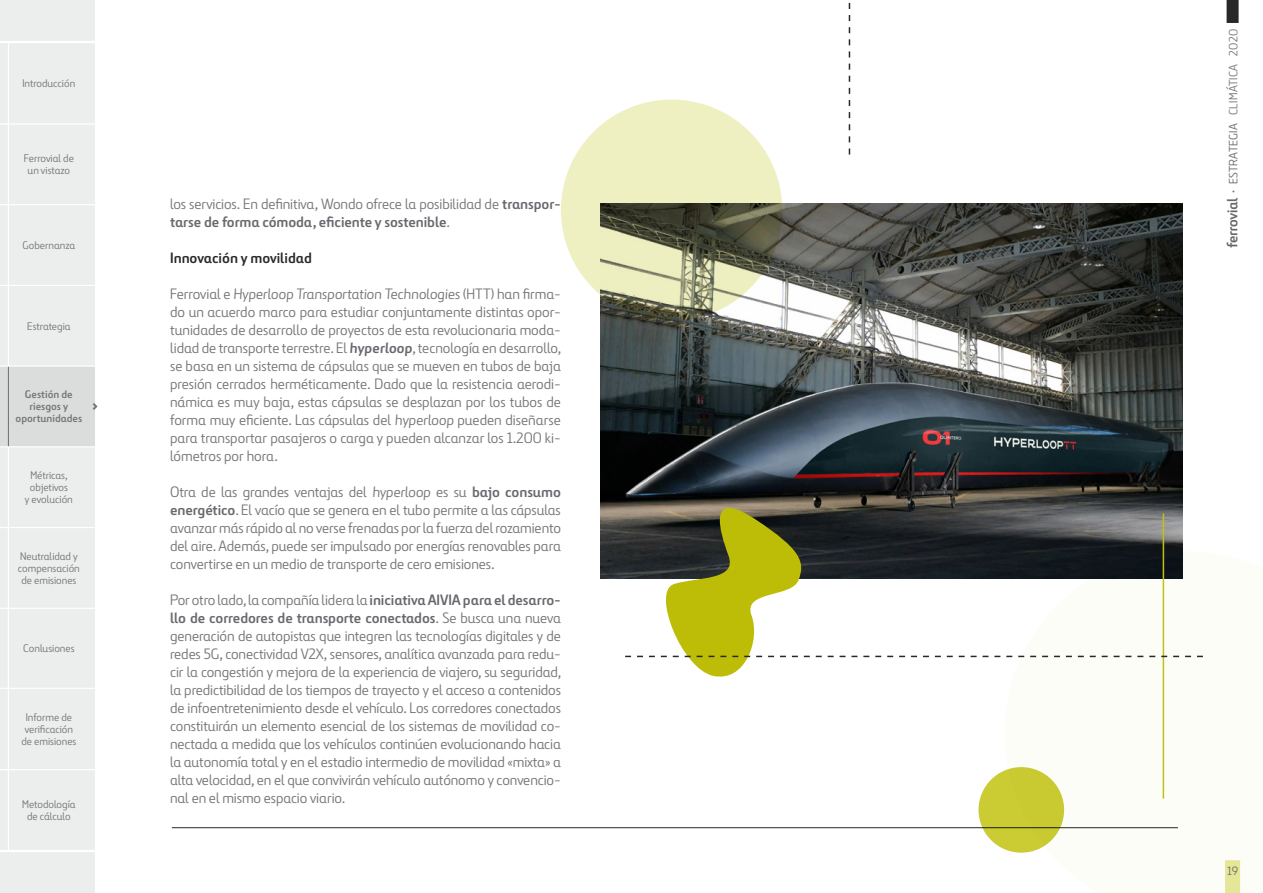
<style>
.page{position:relative;width:1263px;height:893px;background:#fff}
.page>*{position:absolute;margin:0;border:0;box-sizing:border-box;transform-origin:0 0}
.t1{font:15px/18px "Ferrovial";letter-spacing:-.005em;color:#747678;text-align:justify}
.t2{font:700 15px "Ferrovial";color:#282827}
.t3{font:12px "Ferrovial";letter-spacing:.025em;color:#747678}
.t4{font:12px "Ferrovial";color:#706f6f}
.t5{font:10.95px/12px "Ferrovial";color:#747678;text-align:center}
.t6{font:700 10.95px/12px "Ferrovial";color:#747678;text-align:center}
.s1{font-weight:700;color:#68686e}
.s2{font-size:15px;color:#68686e}
.s3{color:#68686e}
</style>
<div class="page">
<hr style="left:172px;top:827px;width:1006px;height:1px;background:#282827">
<svg style="left:1006px;top:683px;width:235px;height:210px;fill:#fcfdf6"></svg>
<svg style="left:849px;top:2px;width:1px;height:153px"></svg>
<img style="left:601px;top:203px;width:581px;height:376px">
<hr style="left:1163px;top:513px;width:1px;height:286px;background:#c0c114">
<svg style="left:561px;top:100px;width:221px;height:221px;background:#bdbe99"></svg>
<svg style="left:625px;top:487px;width:578px;height:196px"></svg>
<div style="left:978px;top:767px;width:86px;height:86px;background:#cbcb33;border-radius:50%"></div>
<svg style="left:0;top:0;width:97px;height:893px;background:#e8e9e9"></svg>
<div style="left:1226px;top:0;width:12px;height:23px;background:#282827"></div>
<div style="left:1225px;top:860px;width:15px;height:33px;background:#e5e697"></div>
<div style="left:8px;top:43px;width:87px;height:80px;background:#eceeed"></div>
<div style="left:8px;top:125px;width:87px;height:79px;background:#eceeed"></div>
<div style="left:8px;top:205px;width:87px;height:80px;background:#eceeed"></div>
<div style="left:8px;top:528px;width:87px;height:80px;background:#eceeed"></div>
<div style="left:8px;top:689px;width:87px;height:80px;background:#eceeed"></div>
<div style="left:8px;top:286px;width:87px;height:80px;background:#eceeed"></div>
<div style="left:8px;top:447px;width:87px;height:80px;background:#eceeed"></div>
<div style="left:8px;top:609px;width:87px;height:79px;background:#eceeed"></div>
<div style="left:8px;top:770px;width:87px;height:80px;background:#eceeed"></div>
<p class="t5" style="left:23px;top:77px;width:54px">Introducción</p>
<p class="t5" style="left:24px;top:152px;width:52px">Ferrovial de un vistazo</p>
<p class="t5" style="left:23px;top:239px;width:54px">Gobernanza</p>
<p class="t5" style="left:27px;top:320px;width:45px">Estrategia</p>
<p class="t6" style="left:16px;top:388px;width:68px">Gestión de riesgos y oportunidades</p>
<p class="t5" style="left:25px;top:469px;width:49px">Métricas, objetivos<br>y evolución</p>
<p class="t5" style="left:18px;top:550px;width:63px">Neutralidad y compensación de emisiones</p>
<p class="t5" style="left:23px;top:642px;width:53px">Conlusiones</p>
<p class="t5" style="left:21px;top:711px;width:56px">Informe de verificación de emisiones</p>
<p class="t5" style="left:22px;top:798px;width:55px">Metodología de cálculo</p>
<p class="t1" style="left:170px;top:194px;width:392px">los servicios. En definitiva, Wondo ofrece la posibilidad de <span class="s1">transpor&shy;tarse de forma cómoda, eficiente y sostenible</span>.</p>
<p class="t2" style="left:170px;top:248px;width:143px">Innovación y movilidad</p>
<p class="t1" style="left:170px;top:284px;width:393px">Ferrovial e Hyperloop Transportation Technologies (HTT) han firma&shy;do un acuerdo marco para estudiar conjuntamente distintas opor&shy;tunidades de desarrollo de proyectos de esta revolucionaria moda&shy;lidad de transporte terrestre. El <span class="s1">hyperloop</span>, tecnología en desarrollo, se basa en un sistema de cápsulas que se mueven en tubos de baja presión cerrados herméticamente. Dado que la resistencia aerodi&shy;námica es muy baja, estas cápsulas se desplazan por los tubos de forma muy eficiente. Las cápsulas del hyperloop pueden diseñarse para transportar pasajeros o carga y pueden alcanzar los 1.200 ki&shy;lómetros por hora.</p>
<p class="t1" style="left:170px;top:482px;width:392px">Otra de las grandes ventajas del hyperloop es su <span class="s1">bajo consumo energético</span>. El vacío que se genera en el tubo permite a las cápsulas avanzar más rápido al no verse frenadas por la fuerza del rozamiento del aire. Además, puede ser impulsado por energías renovables para convertirse en un medio de transporte de cero emisiones.</p>
<p class="t1" style="left:170px;top:590px;width:393px">Por otro lado, la compañía lidera la <span class="s1">iniciativa AIVIA para el desarro&shy;llo de corredores de transporte conectados</span>. Se busca una nueva generación de autopistas que integren las tecnologías digitales y de redes 5G, conectividad V2X, sensores, analítica avanzada para redu&shy;cir la congestión y mejora de la experiencia de viajero, su seguridad, la predictibilidad de los tiempos de trayecto y el acceso a contenidos de infoentretenimiento desde el vehículo. Los corredores conectados constituirán un elemento esencial de los sistemas de movilidad co&shy;nectada a medida que los vehículos continúen evolucionando hacia la autonomía total y en el estadio intermedio de movilidad «mixta» a alta velocidad, en el que convivirán vehículo autónomo y convencio&shy;nal en el mismo espacio viario.</p>
<p class="t3" style="left:1226px;top:248px;width:221px;rotate:-90deg"><span class="s2">∆</span> <span class="s1">·</span> <span class="s3">ESTRATEGIA</span> CLIMÁTICA 2020</p>
<p class="t4" style="left:1227px;top:863px;width:13px">19</p>
</div>
